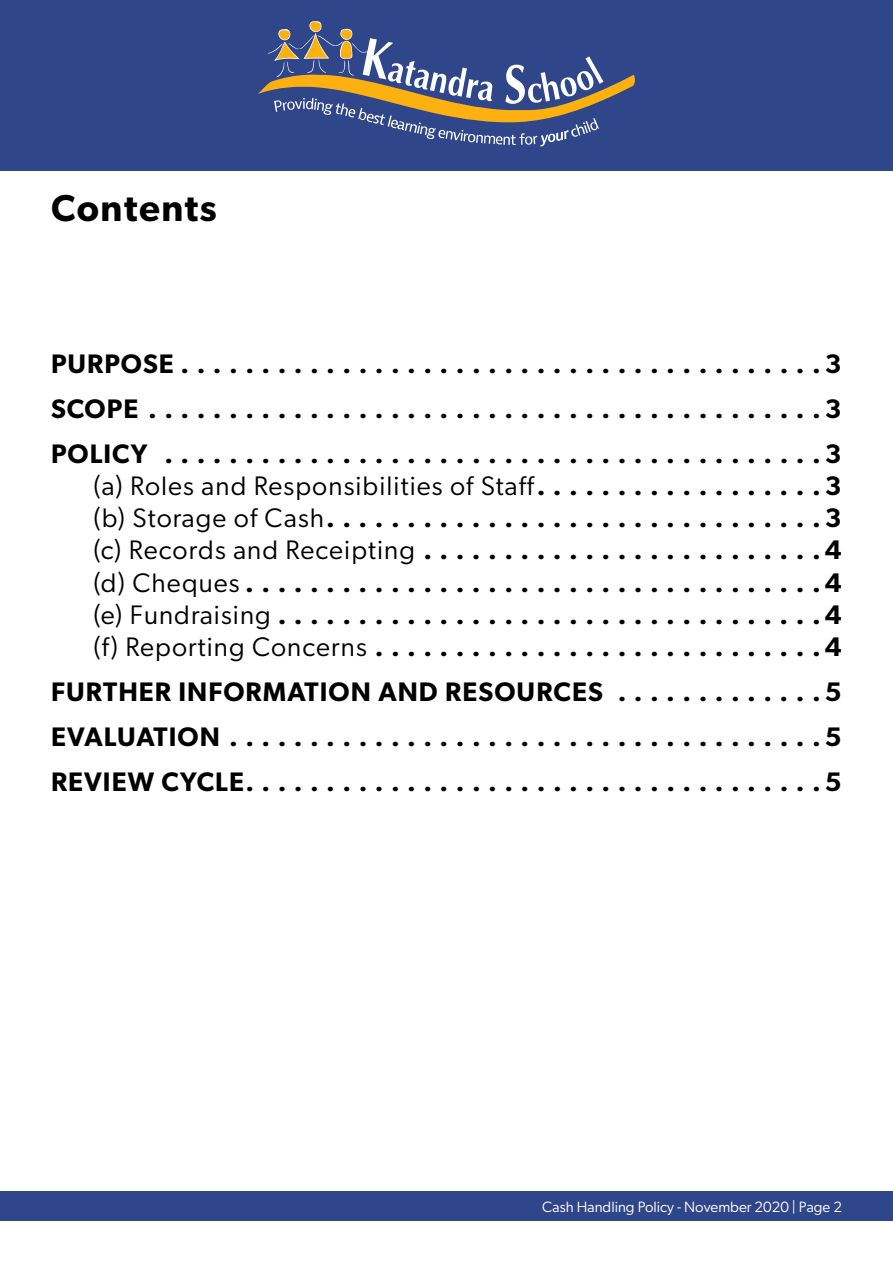
<style>
.page{position:relative;width:893px;height:1263px;background:#fff}
.page>*{position:absolute;margin:0;border:0;box-sizing:border-box;transform-origin:0 0}
.t1{font:600 37.5px "Gibson";letter-spacing:.04em;color:#000}
.t2{font:600 26.85px/32.2px "Gibson";letter-spacing:.04em;color:#000;text-align:justify}
.t3{font:15px "Gibson";color:#fff}
.s1{font-weight:400}
</style>
<div class="page">
<div style="left:0;top:0;width:893px;height:170px;background:#2f468b"></div>
<svg style="left:258px;top:21px;width:377px;height:125px"></svg>
<div style="left:0;top:1191px;width:893px;height:29px;background:#2f468b"></div>
<h1 class="t1" style="left:51px;top:186px;width:167px">Contents</h1>
<p class="t2" style="left:51px;top:340px;width:792px;line-height:45px">PURPOSE . . . . . . . . . . . . . . . . . . . . . . . . . . . . . . . . . . . . . . . 3<br>SCOPE . . . . . . . . . . . . . . . . . . . . . . . . . . . . . . . . . . . . . . . . . 3<br>POLICY . . . . . . . . . . . . . . . . . . . . . . . . . . . . . . . . . . . . . . . . 3</p>
<p class="t2" style="left:94px;top:469px;width:749px"><span class="s1">(a) Roles and Responsibilities of Staff</span> . . . . . . . . . . . . . . . . . 3 <span class="s1">(b) Storage of Cash</span> . . . . . . . . . . . . . . . . . . . . . . . . . . . . . . 3 <span class="s1">(c) Records and Receipting</span> . . . . . . . . . . . . . . . . . . . . . . . . 4 <span class="s1">(d) Cheques</span> . . . . . . . . . . . . . . . . . . . . . . . . . . . . . . . . . . . 4 <span class="s1">(e) Fundraising</span> . . . . . . . . . . . . . . . . . . . . . . . . . . . . . . . . . 4 <span class="s1">(f) Reporting Concerns</span> . . . . . . . . . . . . . . . . . . . . . . . . . . . 4</p>
<p class="t2" style="left:51px;top:668px;width:792px;line-height:45px">FURTHER INFORMATION AND RESOURCES . . . . . . . . . . . . 5<br>EVALUATION . . . . . . . . . . . . . . . . . . . . . . . . . . . . . . . . . . . . 5<br>REVIEW CYCLE . . . . . . . . . . . . . . . . . . . . . . . . . . . . . . . . . . . 5</p>
<p class="t3" style="left:542px;top:1197px;width:301px">Cash Handling Policy - November 2020 | Page 2</p>
</div>
